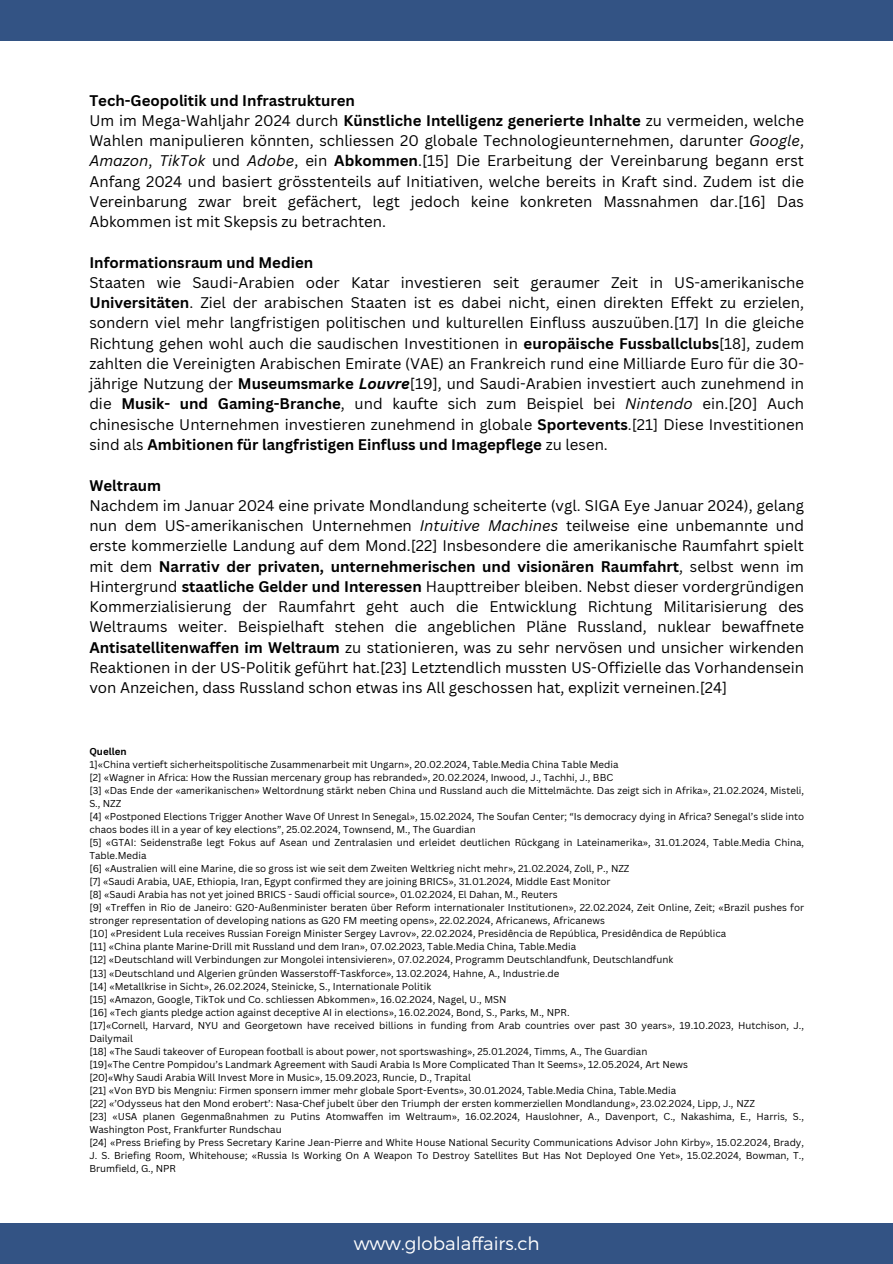
<style>
.page{position:relative;width:893px;height:1264px;background:#fff}
.page>*{position:absolute;margin:0;border:0;box-sizing:border-box;transform-origin:0 0}
.t1{font:300 18.3px "Montserrat";color:#fff}
.t2{font:15px/20.2px "Canva Sans";color:#000}
.t3{font:9.75px/13px "Canva Sans";color:#000}
.t4{font:700 9.75px "Canva Sans";color:#000}
.s1{font-weight:700}
.s2{font-style:italic}
.s3{font-weight:700;font-style:italic}
</style>
<div class="page">
<div style="left:0;top:1222px;width:892px;height:41px;background:#335384"></div>
<div style="left:0;top:0;width:892px;height:41px;background:#335384"></div>
<p class="t2" style="left:89px;top:90px;width:716px"><span class="s1">Tech-Geopolitik und Infrastrukturen<br></span>Um im Mega-Wahljahr 2024 durch <span class="s1">Künstliche Intelligenz generierte Inhalte</span> zu vermeiden, welche Wahlen manipulieren könnten, schliessen 20 globale Technologieunternehmen, darunter <span class="s2">Google</span>, <span class="s2">Amazon</span>, <span class="s2">TikTok</span> und <span class="s2">Adobe</span>, ein <span class="s1">Abkommen</span>.[15] Die Erarbeitung der Vereinbarung begann erst Anfang 2024 und basiert grösstenteils auf Initiativen, welche bereits in Kraft sind. Zudem ist die Vereinbarung zwar breit gefächert, legt jedoch keine konkreten Massnahmen dar.[16] Das Abkommen ist mit Skepsis zu betrachten.</p>
<p class="t2" style="left:89px;top:252px;width:716px"><span class="s1">Informationsraum und Medien<br></span>Staaten wie Saudi-Arabien oder Katar investieren seit geraumer Zeit in US-amerikanische <span class="s1">Universitäten</span>. Ziel der arabischen Staaten ist es dabei nicht, einen direkten Effekt zu erzielen, sondern viel mehr langfristigen politischen und kulturellen Einfluss auszuüben.[17] In die gleiche Richtung gehen wohl auch die saudischen Investitionen in <span class="s1">europäische Fussballclubs</span>[18], zudem zahlten die Vereinigten Arabischen Emirate (VAE) an Frankreich rund eine Milliarde Euro für die 30- jährige Nutzung der <span class="s1">Museumsmarke</span> <span class="s3">Louvre</span>[19], und Saudi-Arabien investiert auch zunehmend in die <span class="s1">Musik- und Gaming-Branche</span>, und kaufte sich zum Beispiel bei <span class="s2">Nintendo</span> ein.[20] Auch chinesische Unternehmen investieren zunehmend in globale <span class="s1">Sportevents</span>.[21] Diese Investitionen sind als <span class="s1">Ambitionen für langfristigen Einfluss und Imagepflege</span> zu lesen.</p>
<h1 class="t2" style="left:89px;top:474px;width:716px"><span class="s1">Weltraum<br></span>Nachdem im Januar 2024 eine private Mondlandung scheiterte (vgl. SIGA Eye Januar 2024), gelang nun dem US-amerikanischen Unternehmen <span class="s2">Intuitive Machines</span> teilweise eine unbemannte und erste kommerzielle Landung auf dem Mond.[22] Insbesondere die amerikanische Raumfahrt spielt mit dem <span class="s1">Narrativ der privaten, unternehmerischen und visionären Raumfahrt</span>, selbst wenn im Hintergrund <span class="s1">staatliche Gelder und Interessen</span> Haupttreiber bleiben. Nebst dieser vordergründigen Kommerzialisierung der Raumfahrt geht auch die Entwicklung Richtung Militarisierung des Weltraums weiter. Beispielhaft stehen die angeblichen Pläne Russland, nuklear bewaffnete <span class="s1">Antisatellitenwaffen im Weltraum</span> zu stationieren, was zu sehr nervösen und unsicher wirkenden Reaktionen in der US-Politik geführt hat.[23] Letztendlich mussten US-Offizielle das Vorhandensein von Anzeichen, dass Russland schon etwas ins All geschossen hat, explizit verneinen.[24]</h1>
<h2 class="t4" style="left:89px;top:745px;width:39px">Quellen</h2>
<h2 class="t3" style="left:89px;top:758px;width:530px">1]«China vertieft sicherheitspolitische Zusammenarbeit mit Ungarn», 20.02.2024, Table.Media China Table Media</h2>
<p class="t3" style="left:89px;top:771px;width:525px">[2] «Wagner in Africa: How the Russian mercenary group has rebranded», 20.02.2024, Inwood, J., Tachhi, J., BBC</p>
<p class="t3" style="left:89px;top:784px;width:716px">[3] «Das Ende der «amerikanischen» Weltordnung stärkt neben China und Russland auch die Mittelmächte. Das zeigt sich in Afrika», 21.02.2024, Misteli,<br>S., NZZ</p>
<p class="t3" style="left:89px;top:810px;width:716px">[4] «Postponed Elections Trigger Another Wave Of Unrest In Senegal», 15.02.2024, The Soufan Center; “Is democracy dying in Africa? Senegal’s slide into chaos bodes ill in a year of key elections”, 25.02.2024, Townsend, M., The Guardian</p>
<p class="t3" style="left:89px;top:836px;width:716px">[5] «GTAI: Seidenstraße legt Fokus auf Asean und Zentralasien und erleidet deutlichen Rückgang in Lateinamerika», 31.01.2024, Table.Media China,<br>Table.Media</p>
<p class="t3" style="left:89px;top:862px;width:541px">[6] «Australien will eine Marine, die so gross ist wie seit dem Zweiten Weltkrieg nicht mehr», 21.02.2024, Zoll, P., NZZ</p>
<p class="t3" style="left:89px;top:875px;width:522px">[7] «Saudi Arabia, UAE, Ethiopia, Iran, Egypt confirmed they are joining BRICS», 31.01.2024, Middle East Monitor</p>
<p class="t3" style="left:89px;top:888px;width:469px">[8] «Saudi Arabia has not yet joined BRICS - Saudi official source», 01.02.2024, El Dahan, M., Reuters</p>
<p class="t3" style="left:89px;top:901px;width:716px">[9] «Treffen in Rio de Janeiro: G20-Außenminister beraten über Reform internationaler Institutionen», 22.02.2024, Zeit Online, Zeit; «Brazil pushes for stronger representation of developing nations as G20 FM meeting opens», 22.02.2024, Africanews, Africanews</p>
<p class="t3" style="left:89px;top:927px;width:638px">[10] «President Lula receives Russian Foreign Minister Sergey Lavrov», 22.02.2024, Presidência de República, Presidêndica de República</p>
<p class="t3" style="left:89px;top:940px;width:488px">[11] «China plante Marine-Drill mit Russland und dem Iran», 07.02.2023, Table.Media China, Table.Media</p>
<p class="t3" style="left:89px;top:953px;width:585px">[12] «Deutschland will Verbindungen zur Mongolei intensivieren», 07.02.2024, Programm Deutschlandfunk, Deutschlandfunk</p>
<p class="t3" style="left:89px;top:966px;width:471px">[13] «Deutschland und Algerien gründen Wasserstoff-Taskforce», 13.02.2024, Hahne, A., Industrie.de</p>
<p class="t3" style="left:89px;top:979px;width:343px">[14] «Metallkrise in Sicht», 26.02.2024, Steinicke, S., Internationale Politik</p>
<p class="t3" style="left:89px;top:992px;width:419px">[15] «Amazon, Google, TikTok und Co. schliessen Abkommen», 16.02.2024, Nagel, U., MSN</p>
<p class="t3" style="left:89px;top:1005px;width:482px">[16] «Tech giants pledge action against deceptive AI in elections», 16.02.2024, Bond, S., Parks, M., NPR.</p>
<p class="t3" style="left:89px;top:1018px;width:716px">[17]«Cornell, Harvard, NYU and Georgetown have received billions in funding from Arab countries over past 30 years», 19.10.2023, Hutchison, J.,<br>Dailymail</p>
<p class="t3" style="left:89px;top:1044px;width:559px">[18] «The Saudi takeover of European football is about power, not sportswashing», 25.01.2024, Timms, A., The Guardian</p>
<p class="t3" style="left:89px;top:1057px;width:600px">[19]«The Centre Pompidou’s Landmark Agreement with Saudi Arabia Is More Complicated Than It Seems», 12.05.2024, Art News</p>
<p class="t3" style="left:89px;top:1070px;width:383px">[20]«Why Saudi Arabia Will Invest More in Music», 15.09.2023, Runcie, D., Trapital</p>
<p class="t3" style="left:89px;top:1083px;width:588px">[21] «Von BYD bis Mengniu: Firmen sponsern immer mehr globale Sport-Events», 30.01.2024, Table.Media China, Table.Media</p>
<p class="t3" style="left:89px;top:1096px;width:667px">[22] «’Odysseus hat den Mond erobert’: Nasa-Chef jubelt über den Triumph der ersten kommerziellen Mondlandung», 23.02.2024, Lipp, J., NZZ</p>
<p class="t3" style="left:89px;top:1109px;width:716px">[23] «USA planen Gegenmaßnahmen zu Putins Atomwaffen im Weltraum», 16.02.2024, Hauslohner, A., Davenport, C., Nakashima, E., Harris, S.,<br>Washington Post, Frankfurter Rundschau</p>
<p class="t3" style="left:89px;top:1135px;width:716px;text-align:justify">[24] «Press Briefing by Press Secretary Karine Jean-Pierre and White House National Security Communications Advisor John Kirby», 15.02.2024, Brady, J. S. Briefing Room, Whitehouse; «Russia Is Working On A Weapon To Destroy Satellites But Has Not Deployed One Yet», 15.02.2024, Bowman, T., Brumfield, G., NPR</p>
<h2 class="t1" style="left:353px;top:1231px;width:187px">www.globalaffairs.ch</h2>
</div>
